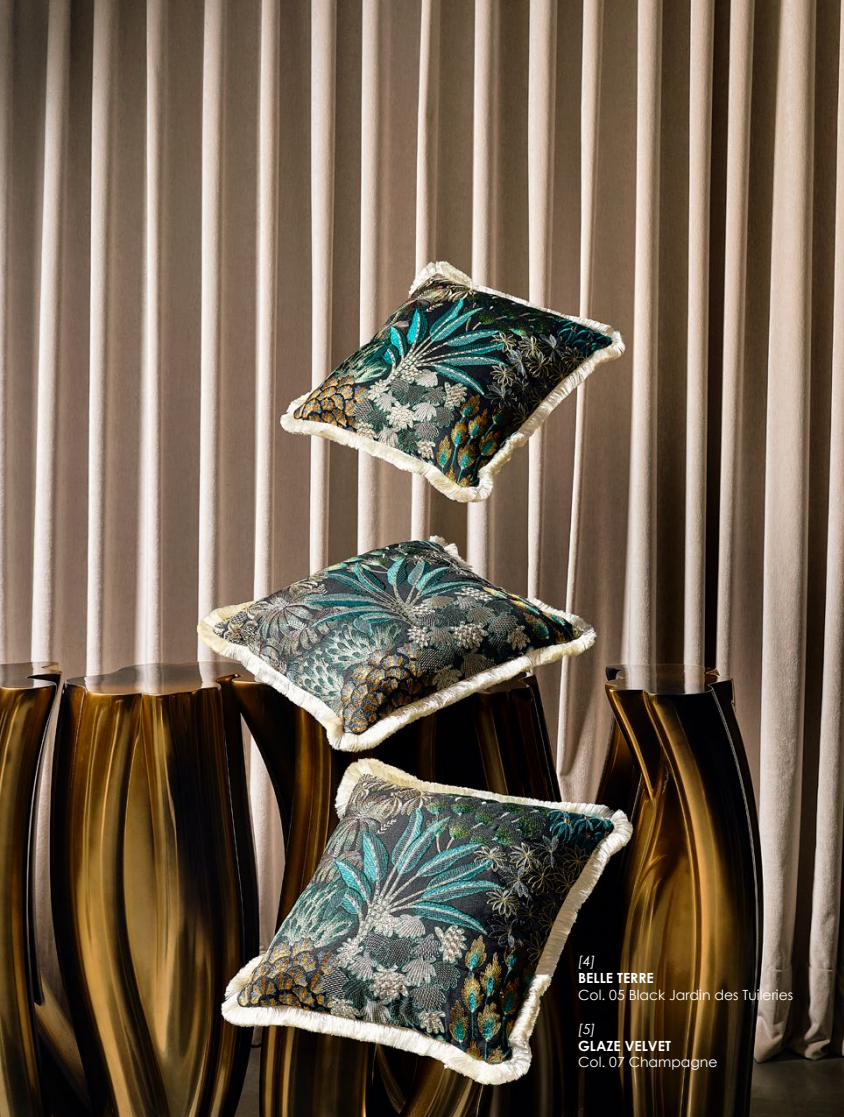
<style>
.page{position:relative;width:844px;height:1117px;background:#fff}
.page>*{position:absolute;margin:0;border:0;box-sizing:border-box;transform-origin:0 0}
.t1{font:14px "Century Gothic";color:#fff}
.t2{font:700 14px "Century Gothic";color:#fff}
.t3{font:italic 14px "Century Gothic";color:#fff}
</style>
<div class="page">
<img style="left:0;top:0;width:843px;height:1116px">
<p class="t3" style="left:578px;top:951px;width:19px">[4]</p>
<p class="t2" style="left:578px;top:967px;width:77px">BELLE TERRE</p>
<p class="t1" style="left:578px;top:984px;width:216px">Col. 05 Black Jardin des Tuileries</p>
<p class="t3" style="left:578px;top:1018px;width:19px">[5]</p>
<p class="t2" style="left:578px;top:1034px;width:94px">GLAZE VELVET</p>
<p class="t1" style="left:578px;top:1052px;width:141px">Col. 07 Champagne</p>
</div>
